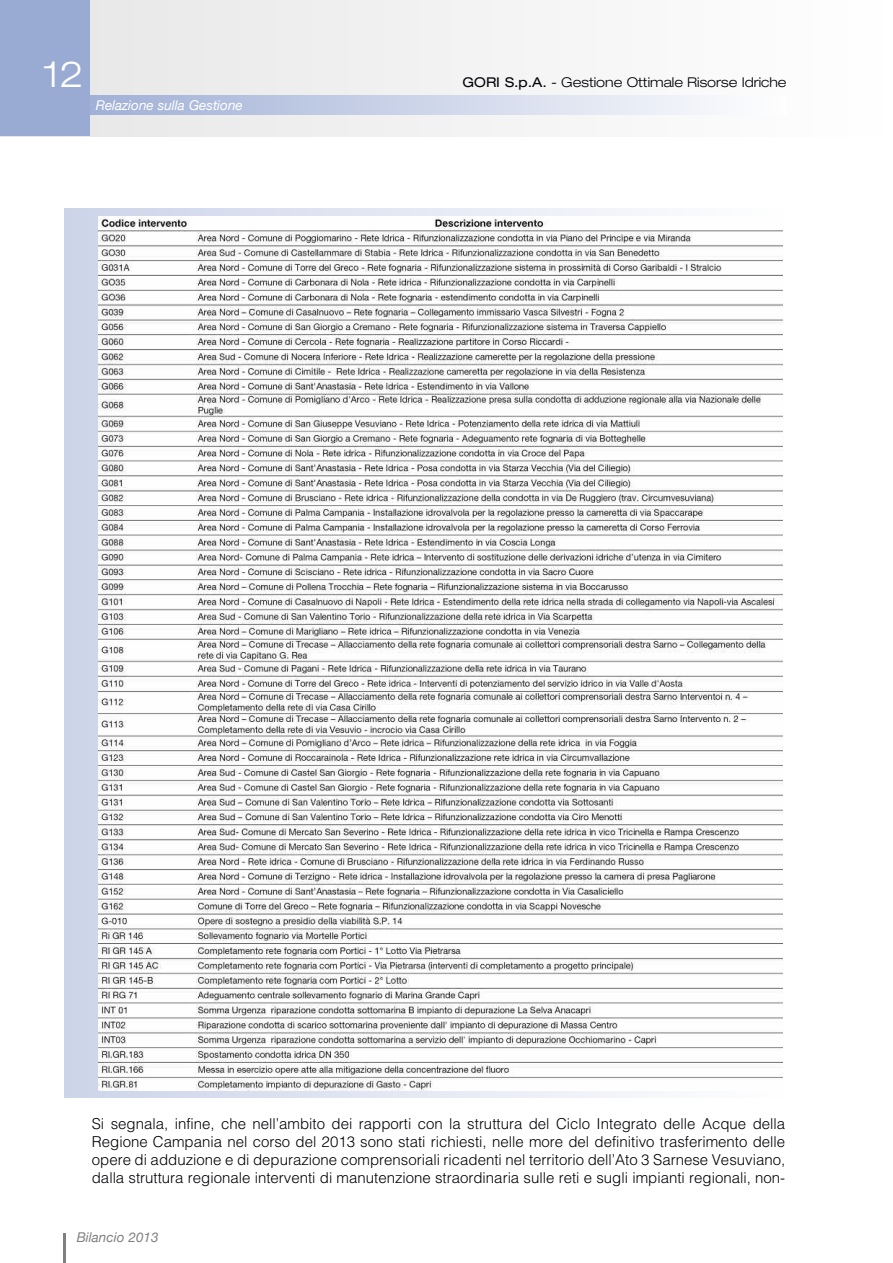
<style>
.page{position:relative;width:893px;height:1263px;background:#fff}
.page>*{position:absolute;margin:0;border:0;box-sizing:border-box;transform-origin:0 0}
.t1{font:300 expanded 36px "Helvetica Neue LT Std";color:#fff}
.t2{font:300 15px/18px "Helvetica";color:#000006;text-align:justify}
.t3{font:300 expanded 13.5px "Helvetica Neue LT Std";color:#000006}
.t4{font:italic 13.5px "Helvetica Neue";color:#fff}
.t5{font:italic 13.5px "Helvetica Neue";color:#808080}
.s1{font-weight:400}
</style>
<div class="page">
<div style="left:65px;top:208px;width:721px;height:889px;background:linear-gradient(to right,#d2d9eb,#fff)"></div>
<div style="left:0;top:0;width:893px;height:136px;background:#f4f4f4"></div>
<div style="left:35px;top:96px;width:752px;height:18px;background:linear-gradient(to right,#99aad3,#fefeff)"></div>
<div style="left:0;top:0;width:89px;height:136px;background:#99aad3"></div>
<img style="left:99px;top:216px;width:684px;height:874px">
<hr style="left:64px;top:1233px;width:2px;height:30px;background:#808080">
<h1 class="t1" style="left:43px;top:62px;width:42px">12</h1>
<p class="t4" style="left:96px;top:97px;width:148px">Relazione sulla Gestione</p>
<p class="t3" style="left:463px;top:77px;width:326px"><span class="s1">GORI S.p.A.</span> - Gestione Ottimale Risorse Idriche</p>
<p class="t2" style="left:92px;top:1114px;width:695px">Si segnala, infine, che nell’ambito dei rapporti con la struttura del Ciclo Integrato delle Acque della Regione Campania nel corso del 2013 sono stati richiesti, nelle more del definitivo trasferimento delle opere di adduzione e di depurazione comprensoriali ricadenti nel territorio dell’Ato 3 Sarnese Vesuviano, dalla struttura regionale interventi di manutenzione straordinaria sulle reti e sugli impianti regionali, non-</p>
<p class="t5" style="left:77px;top:1229px;width:83px">Bilancio 2013</p>
</div>
